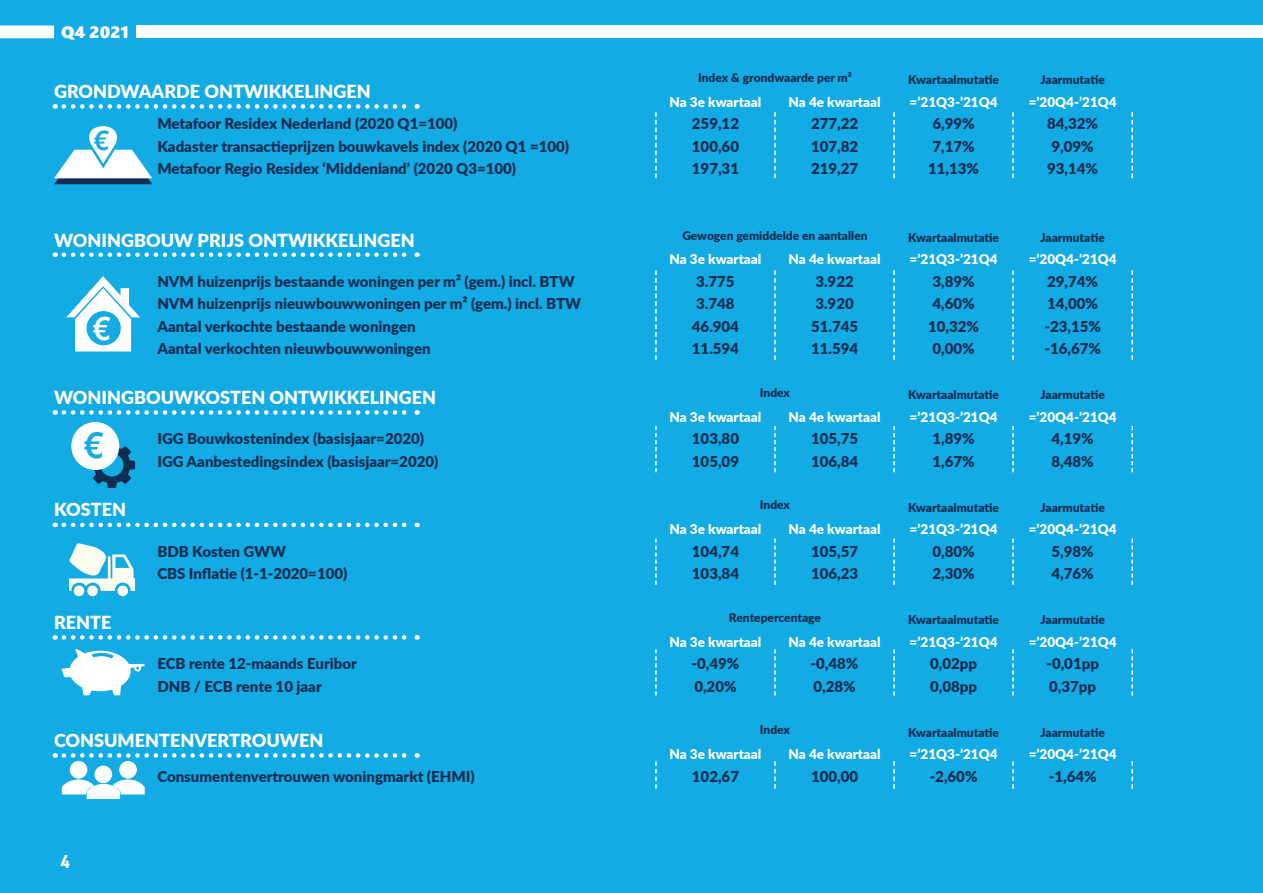
<style>
.page{position:relative;width:1263px;height:893px;background:#12abe3}
.page>*{position:absolute;margin:0;border:0;box-sizing:border-box;transform-origin:0 0}
.t1{font:700 35.4px "Trebuchet MS";color:#14abe3}
.t2{font:700 31.95px "Trebuchet MS";color:#fff}
.t3{font:700 26.55px "Trebuchet MS";color:#14abe3;scale:1.04 1}
.t4{font:900 18px "Lato";color:#fff}
.t5{font:700 18px "URWDIN";color:#fff}
.t6{font:16.5px "Segoe UI Black";color:#fff;scale:1.06 1}
.t7{font:900 15px/22.5px "Lato";color:#132d53}
.t8{font:900 13.5px "Lato";color:#fff}
.t9{font:900 12px "Lato";color:#132d53}
</style>
<div class="page">
<div style="left:137px;top:26px;width:1126px;height:12px;background:#fff"></div>
<svg style="left:64px;top:104px;width:354px;height:5px"></svg>
<svg style="left:64px;top:252px;width:354px;height:5px"></svg>
<svg style="left:64px;top:410px;width:354px;height:5px"></svg>
<svg style="left:64px;top:523px;width:354px;height:4px"></svg>
<svg style="left:64px;top:635px;width:354px;height:5px"></svg>
<svg style="left:64px;top:753px;width:354px;height:5px"></svg>
<svg style="left:655px;top:761px;width:2px;height:28px"></svg>
<svg style="left:774px;top:761px;width:2px;height:28px"></svg>
<svg style="left:893px;top:761px;width:2px;height:28px"></svg>
<svg style="left:1012px;top:761px;width:2px;height:28px"></svg>
<svg style="left:1131px;top:761px;width:2px;height:28px"></svg>
<svg style="left:1131px;top:649px;width:2px;height:47px"></svg>
<svg style="left:1131px;top:538px;width:2px;height:47px"></svg>
<svg style="left:1131px;top:426px;width:2px;height:46px"></svg>
<svg style="left:1131px;top:270px;width:2px;height:90px"></svg>
<svg style="left:1131px;top:112px;width:2px;height:66px"></svg>
<svg style="left:893px;top:649px;width:2px;height:47px"></svg>
<svg style="left:893px;top:538px;width:2px;height:47px"></svg>
<svg style="left:893px;top:426px;width:2px;height:46px"></svg>
<svg style="left:893px;top:270px;width:2px;height:90px"></svg>
<svg style="left:893px;top:112px;width:2px;height:66px"></svg>
<svg style="left:655px;top:649px;width:2px;height:47px"></svg>
<svg style="left:655px;top:538px;width:2px;height:47px"></svg>
<svg style="left:655px;top:426px;width:2px;height:46px"></svg>
<svg style="left:655px;top:270px;width:2px;height:90px"></svg>
<svg style="left:655px;top:112px;width:2px;height:66px"></svg>
<svg style="left:1012px;top:649px;width:2px;height:46px"></svg>
<svg style="left:1012px;top:538px;width:2px;height:47px"></svg>
<svg style="left:1012px;top:426px;width:2px;height:46px"></svg>
<svg style="left:1012px;top:270px;width:2px;height:90px"></svg>
<svg style="left:1012px;top:112px;width:2px;height:66px"></svg>
<svg style="left:774px;top:649px;width:2px;height:47px"></svg>
<svg style="left:774px;top:538px;width:2px;height:47px"></svg>
<svg style="left:774px;top:426px;width:2px;height:46px"></svg>
<svg style="left:774px;top:270px;width:2px;height:90px"></svg>
<svg style="left:774px;top:112px;width:2px;height:66px"></svg>
<div style="left:95px;top:766px;width:17px;height:17px;background:#fff;border-radius:50%"></div>
<div style="left:95px;top:766px;width:17px;height:17px;border:1px solid #fff;border-radius:50%"></div>
<svg style="left:62px;top:777px;width:83px;height:22px"></svg>
<div style="left:70px;top:761px;width:17px;height:17px;background:#fff;border-radius:50%"></div>
<div style="left:70px;top:761px;width:17px;height:17px;border:1px solid #fff;border-radius:50%"></div>
<div style="left:120px;top:761px;width:16px;height:17px;background:#fff;border-radius:50%"></div>
<div style="left:120px;top:761px;width:17px;height:17px;border:1px solid #fff;border-radius:50%"></div>
<svg style="left:62px;top:649px;width:83px;height:46px"></svg>
<svg style="left:54px;top:126px;width:98px;height:58px"></svg>
<svg style="left:89px;top:443px;width:46px;height:45px"></svg>
<svg style="left:71px;top:422px;width:48px;height:48px"></svg>
<div style="left:74px;top:424px;width:43px;height:44px;background:#fff;border-radius:50%"></div>
<svg style="left:66px;top:276px;width:74px;height:76px"></svg>
<div style="left:86px;top:311px;width:35px;height:35px;background:#14abe3;border-radius:50%"></div>
<div style="left:86px;top:310px;width:36px;height:36px;border:1px solid #fff;border-radius:50%"></div>
<div style="left:1px;top:26px;width:52px;height:12px;background:#fff"></div>
<svg style="left:69px;top:543px;width:66px;height:48px"></svg>
<div style="left:74px;top:585px;width:10px;height:11px;background:#fefdf2;border-radius:50%"></div>
<div style="left:87px;top:585px;width:11px;height:11px;background:#fefdf2;border-radius:50%"></div>
<div style="left:117px;top:585px;width:11px;height:11px;background:#fefdf2;border-radius:50%"></div>
<p class="t6" style="left:61px;top:20px;width:66px">Q4 2021</p>
<p class="t4" style="left:54px;top:78px;width:318px">GRONDWAARDE ONTWIKKELINGEN</p>
<h3 class="t3" style="left:93px;top:124px;width:17px">€</h3>
<p class="t7" style="left:157px;top:112px;width:413px">Metafoor Residex Nederland (2020 Q1=100)<br>Kadaster transactieprijzen bouwkavels index (2020 Q1 =100)<br>Metafoor Regio Residex ‘Middenland’ (2020 Q3=100)</p>
<p class="t4" style="left:54px;top:227px;width:362px">WONINGBOUW PRIJS ONTWIKKELINGEN</p>
<h2 class="t2" style="left:92px;top:308px;width:20px">€</h2>
<p class="t7" style="left:157px;top:269px;width:425px">NVM huizenprijs bestaande woningen per m² (gem.) incl. BTW NVM huizenprijs nieuwbouwwoningen per m² (gem.) incl. BTW Aantal verkochte bestaande woningen<br>Aantal verkochten nieuwbouwwoningen</p>
<p class="t4" style="left:54px;top:384px;width:384px">WONINGBOUWKOSTEN ONTWIKKELINGEN</p>
<h1 class="t1" style="left:84px;top:423px;width:22px">€</h1>
<p class="t4" style="left:54px;top:496px;width:74px">KOSTEN</p>
<p class="t4" style="left:54px;top:609px;width:59px">RENTE</p>
<p class="t7" style="left:157px;top:427px;width:282px">IGG Bouwkostenindex (basisjaar=2020)<br>IGG Aanbestedingsindex (basisjaar=2020)</p>
<p class="t7" style="left:157px;top:539px;width:191px">BDB Kosten GWW<br>CBS Inflatie (1-1-2020=100)</p>
<p class="t7" style="left:157px;top:652px;width:201px">ECB rente 12-maands Euribor<br>DNB / ECB rente 10 jaar</p>
<p class="t4" style="left:54px;top:727px;width:271px">CONSUMENTENVERTROUWEN</p>
<p class="t5" style="left:60px;top:849px;width:11px">4</p>
<p class="t7" style="left:157px;top:764px;width:319px">Consumentenvertrouwen woningmarkt (EHMI)</p>
<p class="t9" style="left:698px;top:68px;width:155px">Index &amp; grondwaarde per m²</p>
<p class="t8" style="left:669px;top:92px;width:93px">Na 3e kwartaal</p>
<p class="t7" style="left:692px;top:112px;width:49px;text-align:justify">259,12<br>100,60<br>197,31</p>
<p class="t8" style="left:788px;top:92px;width:93px">Na 4e kwartaal</p>
<p class="t7" style="left:811px;top:112px;width:49px;text-align:justify">277,22<br>107,82<br>219,27</p>
<p class="t9" style="left:682px;top:227px;width:187px">Gewogen gemiddelde en aantallen</p>
<p class="t8" style="left:669px;top:249px;width:93px">Na 3e kwartaal</p>
<p class="t7" style="left:692px;top:269px;width:49px">3.775<br>3.748<br>46.904<br>11.594</p>
<p class="t8" style="left:788px;top:249px;width:93px">Na 4e kwartaal</p>
<p class="t7" style="left:811px;top:269px;width:49px">3.922<br>3.920<br>51.745<br>11.594</p>
<p class="t9" style="left:760px;top:384px;width:32px">Index</p>
<p class="t8" style="left:669px;top:407px;width:93px">Na 3e kwartaal</p>
<p class="t7" style="left:692px;top:427px;width:49px">103,80<br>105,09</p>
<p class="t8" style="left:788px;top:407px;width:93px">Na 4e kwartaal</p>
<p class="t7" style="left:811px;top:427px;width:49px">105,75<br>106,84</p>
<p class="t9" style="left:760px;top:496px;width:32px">Index</p>
<p class="t8" style="left:669px;top:519px;width:93px">Na 3e kwartaal</p>
<p class="t7" style="left:692px;top:539px;width:49px">104,74<br>103,84</p>
<p class="t8" style="left:788px;top:519px;width:93px">Na 4e kwartaal</p>
<p class="t7" style="left:811px;top:539px;width:49px">105,57<br>106,23</p>
<p class="t9" style="left:729px;top:608px;width:94px">Rentepercentage</p>
<p class="t8" style="left:669px;top:632px;width:93px">Na 3e kwartaal</p>
<p class="t7" style="left:691px;top:652px;width:49px">-0,49%<br>0,20%</p>
<p class="t8" style="left:788px;top:632px;width:93px">Na 4e kwartaal</p>
<p class="t7" style="left:811px;top:652px;width:49px">-0,48%<br>0,28%</p>
<p class="t9" style="left:760px;top:721px;width:32px">Index</p>
<p class="t8" style="left:669px;top:744px;width:93px">Na 3e kwartaal</p>
<p class="t7" style="left:692px;top:764px;width:49px">102,67</p>
<p class="t8" style="left:788px;top:744px;width:93px">Na 4e kwartaal</p>
<p class="t7" style="left:811px;top:764px;width:49px">100,00</p>
<p class="t9" style="left:908px;top:71px;width:92px">Kwartaalmutatie</p>
<p class="t8" style="left:910px;top:92px;width:89px">=’21Q3-’21Q4</p>
<p class="t7" style="left:928px;top:112px;width:52px">6,99%<br>7,17%<br>11,13%</p>
<p class="t9" style="left:908px;top:228px;width:92px">Kwartaalmutatie</p>
<p class="t8" style="left:910px;top:249px;width:89px">=’21Q3-’21Q4</p>
<p class="t7" style="left:928px;top:269px;width:52px">3,89%<br>4,60%<br>10,32%<br>0,00%</p>
<p class="t9" style="left:908px;top:386px;width:92px">Kwartaalmutatie</p>
<p class="t8" style="left:910px;top:407px;width:89px">=’21Q3-’21Q4</p>
<p class="t7" style="left:932px;top:427px;width:44px">1,89%<br>1,67%</p>
<p class="t9" style="left:908px;top:498px;width:92px">Kwartaalmutatie</p>
<p class="t8" style="left:910px;top:519px;width:89px">=’21Q3-’21Q4</p>
<p class="t7" style="left:932px;top:539px;width:44px">0,80%<br>2,30%</p>
<p class="t9" style="left:908px;top:611px;width:92px">Kwartaalmutatie</p>
<p class="t8" style="left:910px;top:632px;width:89px">=’21Q3-’21Q4</p>
<p class="t7" style="left:930px;top:652px;width:48px">0,02pp<br>0,08pp</p>
<p class="t9" style="left:908px;top:723px;width:92px">Kwartaalmutatie</p>
<p class="t8" style="left:910px;top:744px;width:89px">=’21Q3-’21Q4</p>
<p class="t7" style="left:930px;top:764px;width:49px">-2,60%</p>
<p class="t9" style="left:1040px;top:71px;width:66px">Jaarmutatie</p>
<p class="t8" style="left:1029px;top:92px;width:89px">=’20Q4-’21Q4</p>
<p class="t7" style="left:1047px;top:112px;width:52px">84,32%<br>9,09%<br>93,14%</p>
<p class="t9" style="left:1040px;top:228px;width:66px">Jaarmutatie</p>
<p class="t8" style="left:1029px;top:249px;width:89px">=’20Q4-’21Q4</p>
<p class="t7" style="left:1044px;top:269px;width:58px">29,74%<br>14,00% -23,15% -16,67%</p>
<p class="t9" style="left:1040px;top:386px;width:66px">Jaarmutatie</p>
<p class="t8" style="left:1029px;top:407px;width:89px">=’20Q4-’21Q4</p>
<p class="t7" style="left:1051px;top:427px;width:44px">4,19%<br>8,48%</p>
<p class="t9" style="left:1040px;top:498px;width:66px">Jaarmutatie</p>
<p class="t8" style="left:1029px;top:519px;width:89px">=’20Q4-’21Q4</p>
<p class="t7" style="left:1051px;top:539px;width:44px">5,98%<br>4,76%</p>
<p class="t9" style="left:1040px;top:611px;width:66px">Jaarmutatie</p>
<p class="t8" style="left:1029px;top:632px;width:89px">=’20Q4-’21Q4</p>
<p class="t7" style="left:1046px;top:652px;width:54px">-0,01pp<br>0,37pp</p>
<p class="t9" style="left:1040px;top:723px;width:66px">Jaarmutatie</p>
<p class="t8" style="left:1029px;top:744px;width:89px">=’20Q4-’21Q4</p>
<p class="t7" style="left:1049px;top:764px;width:49px">-1,64%</p>
</div>
